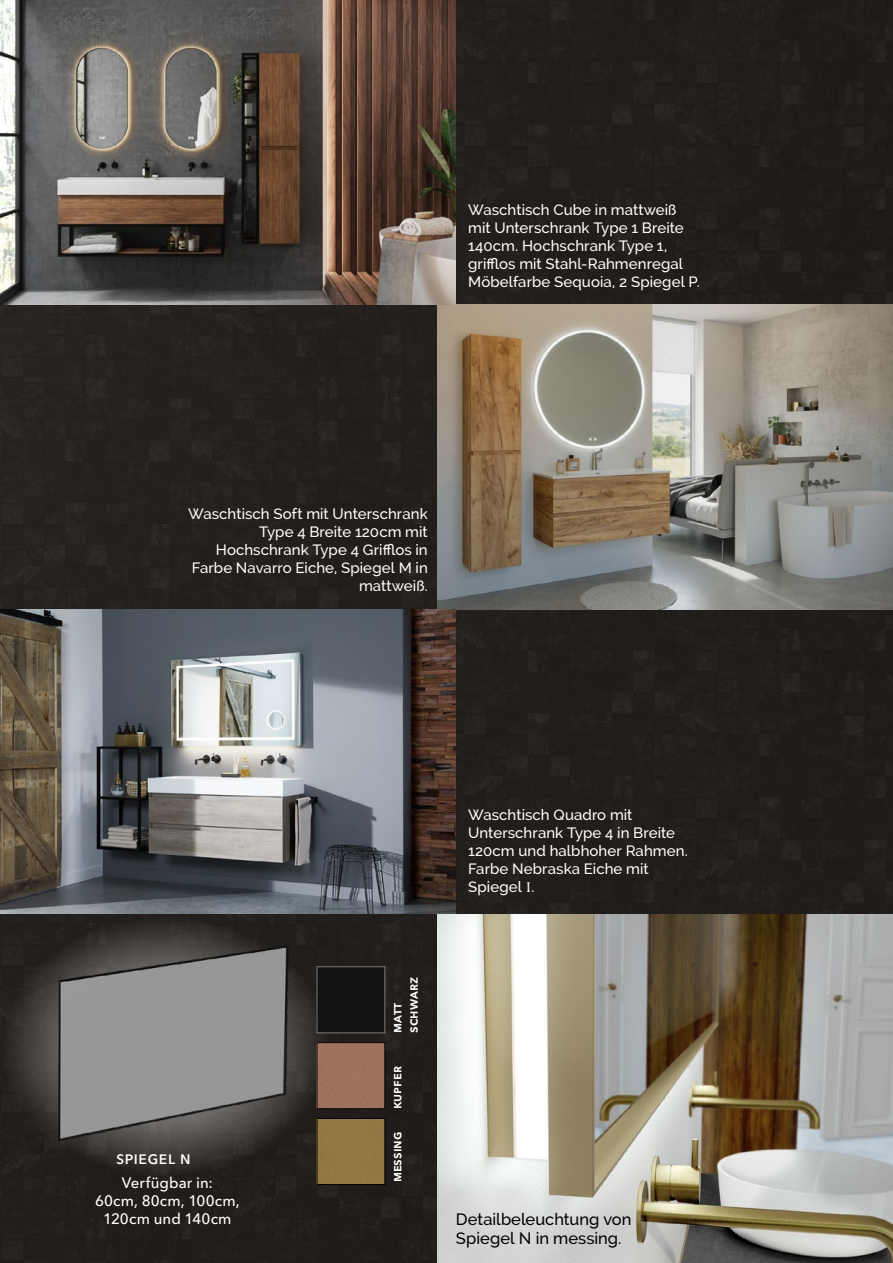
<style>
.page{position:relative;width:893px;height:1263px;background:#221e1b}
.page>*{position:absolute;margin:0;border:0;box-sizing:border-box;transform-origin:0 0}
.t1{font:500 18px "Avenir Next LT Pro";color:#fff}
.t2{font:500 16.5px/19.8px "Raleway";color:#000}
.t3{font:500 15px/18px "Raleway";letter-spacing:.005em;color:#fff}
.t4{font:500 15px/18px "Avenir Next LT Pro";letter-spacing:.005em;color:#fff;text-align:center}
.t5{font:600 13.5px/16.2px "Avenir Next LT Pro";color:#fff}
.s1{font-family:"Bell";font-weight:400}
</style>
<div class="page">
<svg style="left:0;top:916px;width:329px;height:260px;background:#2a2724"></svg>
<img style="left:438px;top:305px;width:455px;height:304px">
<img style="left:0;top:609px;width:456px;height:304px">
<img style="left:0;top:0;width:456px;height:305px">
<img style="left:38px;top:943px;width:259px;height:200px">
<img style="left:438px;top:914px;width:455px;height:349px">
<div style="left:319px;top:968px;width:64px;height:63px;background:#121212"></div>
<div style="left:317px;top:966px;width:68px;height:67px;border:1px solid #7d7d7d"></div>
<div style="left:319px;top:1044px;width:64px;height:63px;background:#9e715d"></div>
<div style="left:317px;top:1042px;width:68px;height:67px;border:1px solid #000"></div>
<div style="left:319px;top:1120px;width:64px;height:63px;background:#917743"></div>
<div style="left:317px;top:1118px;width:68px;height:67px;border:1px solid #000"></div>
<p class="t3" style="left:468px;top:201px;width:233px">Waschtisch Cube in mattweiß mit Unterschrank Type 1 Breite<br>140cm. Hochschrank Type 1, grifflos mit Stahl-Rahmenregal<br>Möbelfarbe Sequoia, 2 Spiegel P.</p>
<p class="t3" style="left:188px;top:505px;width:241px;text-align:right">Waschtisch Soft mit Unterschrank<br>Type 4 Breite 120cm mit<br>Hochschrank Type 4 Grifflos in<br>Farbe Navarro Eiche, Spiegel M in mattweiß.</p>
<p class="t1" style="left:116px;top:1146px;width:76px">sPiEgEl n</p>
<p class="t4" style="left:95px;top:1173px;width:146px">Verfügbar in:<br>60cm, 80cm, 100cm,<br>120cm und 140cm</p>
<p class="t5" style="left:389px;top:1033px;width:57px;rotate:-90deg">matt<br>SchWaRZ</p>
<p class="t5" style="left:389px;top:1109px;width:44px;rotate:-90deg">KUPFER</p>
<p class="t5" style="left:389px;top:1182px;width:52px;rotate:-90deg">mESSing</p>
<p class="t3" style="left:468px;top:805px;width:221px">Waschtisch Quadro mit<br>Unterschrank Type 4 in Breite<br>120cm und halbhoher Rahmen.<br>Farbe Nebraska Eiche mit<br>Spiegel <span class="s1">I</span>.</p>
<p class="t2" style="left:456px;top:1209px;width:177px">Detailbeleuchtung von<br>Spiegel N in messing.</p>
</div>
